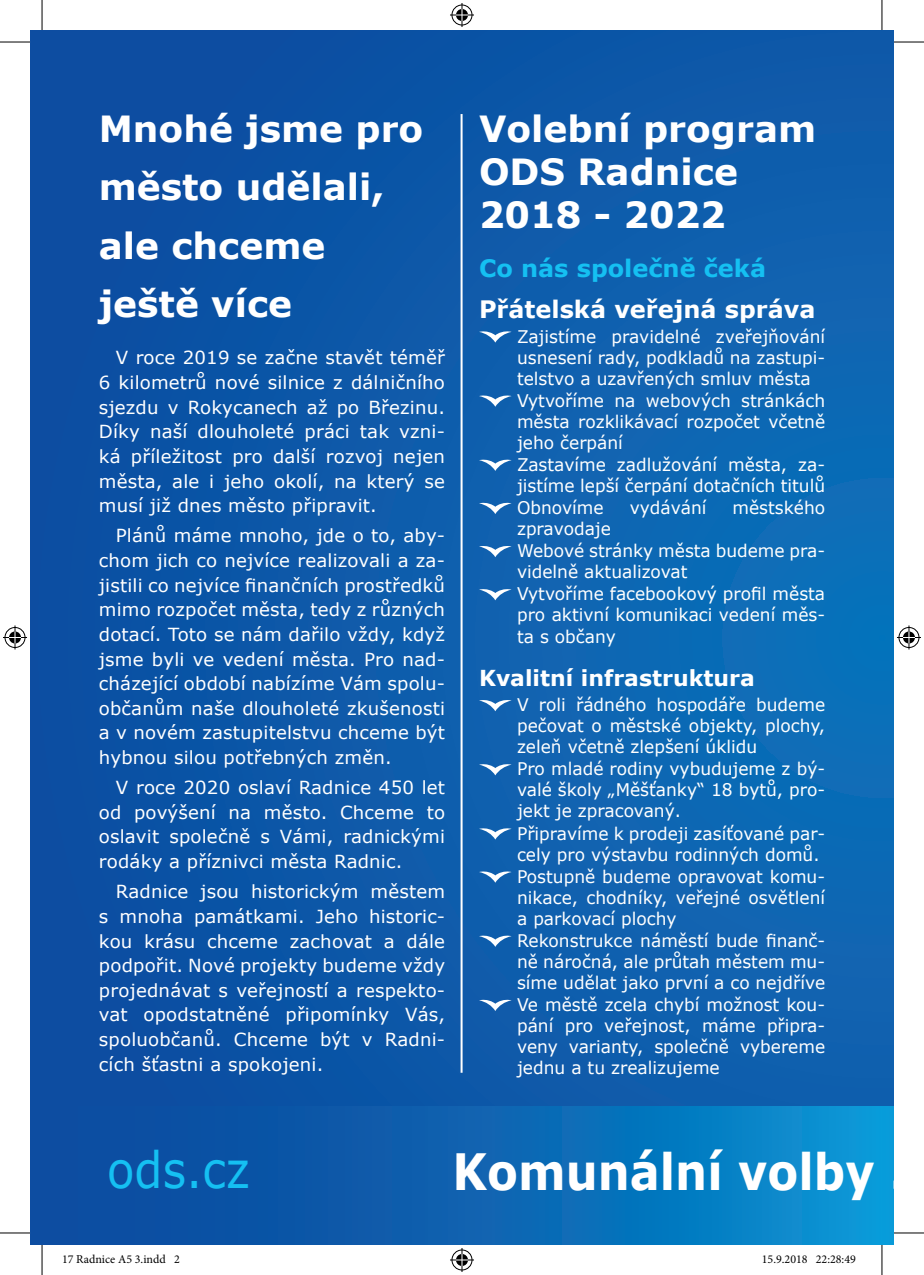
<style>
.page{position:relative;width:924px;height:1275px;background:#fff}
.page>*{position:absolute;margin:0;border:0;box-sizing:border-box;transform-origin:0 0}
.t1{font:700 50px "Verdana";color:#fff;scale:.9 1}
.t2{font:50px "Verdana";color:#15c0f2;scale:.9 1}
.t3{font:700 36px/58.4px "Verdana";color:#fff}
.t4{font:700 24px "Verdana";color:#fff}
.t5{font:700 24px "Verdana";color:#15c0f2}
.t6{font:700 22px "Verdana";color:#fff}
.t7{font:18px/24.6px "Verdana";letter-spacing:.01em;color:#fff;text-align:justify}
.t8{font:17.4px/21.4px "Verdana";color:#fff}
.t9{font:12px "Minion Pro";color:#000}
</style>
<div class="page">
<div style="left:31px;top:31px;width:861px;height:1213px;background:linear-gradient(to right,#0b4ca0,#0f69b5)"></div>
<div style="left:31px;top:1106px;width:850px;height:138px;background:linear-gradient(to right,#0d4198,#088ecf)"></div>
<div style="left:881px;top:1106px;width:11px;height:138px;background:#089cda"></div>
<svg style="left:479px;top:331px;width:32px;height:11px"></svg>
<svg style="left:479px;top:395px;width:32px;height:12px"></svg>
<svg style="left:479px;top:459px;width:32px;height:12px"></svg>
<svg style="left:479px;top:502px;width:32px;height:12px"></svg>
<svg style="left:479px;top:545px;width:32px;height:12px"></svg>
<svg style="left:479px;top:588px;width:32px;height:12px"></svg>
<svg style="left:479px;top:699px;width:32px;height:12px"></svg>
<svg style="left:479px;top:763px;width:32px;height:12px"></svg>
<svg style="left:479px;top:828px;width:32px;height:11px"></svg>
<svg style="left:479px;top:871px;width:32px;height:11px"></svg>
<svg style="left:479px;top:935px;width:32px;height:12px"></svg>
<svg style="left:479px;top:999px;width:32px;height:12px"></svg>
<hr style="left:460px;top:114px;width:2px;height:958px;background:#fff">
<hr style="left:0;top:42px;width:30px;height:1px;background:#000">
<hr style="left:893px;top:42px;width:30px;height:1px;background:#000">
<hr style="left:0;top:1232px;width:30px;height:1px;background:#000">
<hr style="left:893px;top:1232px;width:30px;height:1px;background:#000">
<hr style="left:42px;top:0;width:1px;height:30px;background:#000">
<hr style="left:42px;top:1245px;width:1px;height:30px;background:#000">
<hr style="left:881px;top:0;width:1px;height:30px;background:#000">
<hr style="left:881px;top:1245px;width:1px;height:30px;background:#000">
<svg style="left:450px;top:3px;width:24px;height:24px"></svg>
<svg style="left:450px;top:1248px;width:24px;height:24px"></svg>
<svg style="left:3px;top:625px;width:24px;height:24px"></svg>
<svg style="left:897px;top:625px;width:23px;height:24px"></svg>
<h2 class="t3" style="left:99px;top:98px;width:326px">Mnohé jsme pro město udělali, ale chceme ještě více</h2>
<p class="t7" style="left:99px;top:345px;width:347px;text-indent:17px">V roce 2019 se začne stavět téměř 6 kilometrů nové silnice z dálničního sjezdu v Rokycanech až po Březinu.<br>Díky naší dlouholeté práci tak vzni&shy;ká příležitost pro další rozvoj nejen města, ale i jeho okolí, na který se musí již dnes město připravit.</p>
<p class="t7" style="left:99px;top:523px;width:347px;text-indent:17px">Plánů máme mnoho, jde o to, aby&shy;chom jich co nejvíce realizovali a za&shy;jistili co nejvíce finančních prostředků mimo rozpočet města, tedy z různých dotací. Toto se nám dařilo vždy, když jsme byli ve vedení města. Pro nad&shy;cházející období nabízíme Vám spolu&shy;občanům naše dlouholeté zkušenosti a v novém zastupitelstvu chceme být hybnou silou potřebných změn.</p>
<p class="t7" style="left:99px;top:775px;width:347px;text-indent:17px">V roce 2020 oslaví Radnice 450 let od povýšení na město. Chceme to oslavit společně s Vámi, radnickými rodáky a příznivci města Radnic.</p>
<p class="t7" style="left:99px;top:879px;width:347px;text-indent:17px">Radnice jsou historickým městem s mnoha památkami. Jeho historic&shy;kou krásu chceme zachovat a dále podpořit. Nové projekty budeme vždy projednávat s veřejností a respekto&shy;vat opodstatněné připomínky Vás, spoluobčanů. Chceme být v Radni&shy;cích šťastni a spokojeni.</p>
<h2 class="t3" style="left:479px;top:106px;width:338px;line-height:43.2px">Volební program<br>ODS Radnice<br>2018 - 2022</h2>
<h3 class="t5" style="left:479px;top:251px;width:288px">Co nás společně čeká</h3>
<h3 class="t4" style="left:479px;top:292px;width:338px">Přátelská veřejná správa</h3>
<p class="t8" style="left:517px;top:325px;width:309px">Zajistíme pravidelné zveřejňování usnesení rady, podkladů na zastupi&shy;telstvo a uzavřených smluv města<br>Vytvoříme na webových stránkách města rozklikávací rozpočet včetně jeho čerpání<br>Zastavíme zadlužování města, za&shy;jistíme lepší čerpání dotačních titulů<br>Obnovíme</p>
<p class="t8" style="left:629px;top:497px;width:78px">vydávání</p>
<p class="t8" style="left:732px;top:497px;width:94px">městského</p>
<p class="t8" style="left:517px;top:518px;width:309px">zpravodaje<br>Webové stránky města budeme pra&shy;videlně aktualizovat<br>Vytvoříme facebookový profil města pro aktivní komunikaci vedení měs&shy;ta s občany</p>
<p class="t6" style="left:479px;top:662px;width:277px">Kvalitní infrastruktura</p>
<p class="t8" style="left:517px;top:694px;width:309px">V roli řádného hospodáře budeme pečovat o městské objekty, plochy, zeleň včetně zlepšení úklidu<br>Pro mladé rodiny vybudujeme z bý&shy;valé školy „Měšťanky“ 18 bytů, pro&shy;jekt je zpracovaný.<br>Připravíme k prodeji zasíťované par&shy;cely pro výstavbu rodinných domů.<br>Postupně budeme opravovat komu&shy;nikace, chodníky, veřejné osvětlení a parkovací plochy<br>Rekonstrukce náměstí bude finanč&shy;ně náročná, ale průtah městem mu&shy;síme udělat jako první a co nejdříve<br>Ve městě zcela chybí možnost kou&shy;pání pro veřejnost, máme připra&shy;veny varianty, společně vybereme jednu a tu zrealizujeme</p>
<h1 class="t2" style="left:107px;top:1135px;width:160px">ods.cz</h1>
<h1 class="t1" style="left:452px;top:1136px;width:523px">Komunální volby 5</h1>
<p class="t9" style="left:62px;top:1251px;width:119px">17 Radnice A5 3.indd 2</p>
<p class="t9" style="left:761px;top:1251px;width:95px">15.9.2018 22:28:49</p>
</div>
